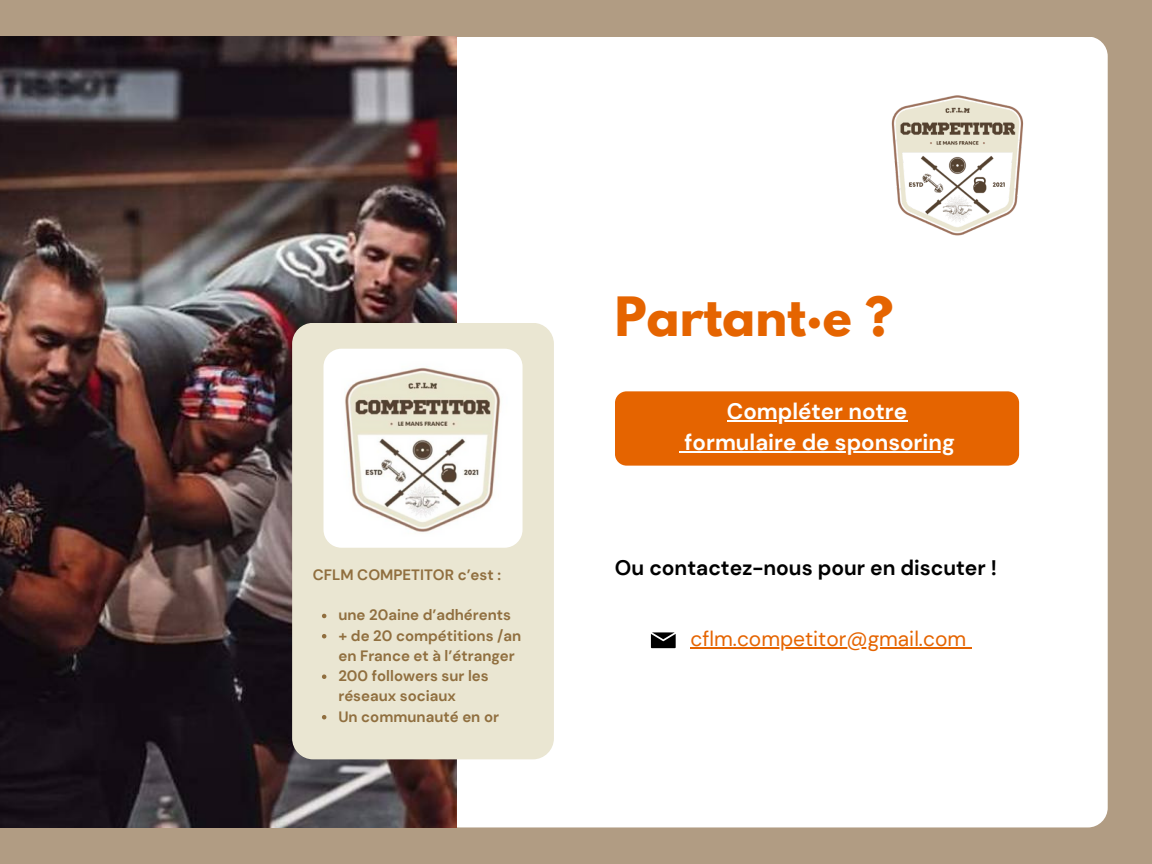
<style>
.page{position:relative;width:1152px;height:864px;background:#b19c83}
.page>*{position:absolute;margin:0;border:0;box-sizing:border-box;transform-origin:0 0}
.t1{font:700 48px "League Spartan";color:#e56400}
.t2{font:700 22.35px "DM Sans";color:#feffff}
.t3{font:700 21px "DM Sans";color:#000}
.t4{font:21px "DM Sans";color:#e56400}
.t5{font:700 15px/20.2px "DM Sans";color:#906f3f}
</style>
<div class="page">
<div style="left:44px;top:37px;width:1064px;height:790px;background:#fff;border-radius:20px"></div>
<img style="left:0;top:37px;width:457px;height:790px">
<img style="left:891px;top:95px;width:133px;height:141px">
<hr style="left:691px;top:647px;width:275px;height:2px;background:#e56400">
<svg style="left:966px;top:647px;width:6px;height:2px"></svg>
<svg style="left:651px;top:632px;width:25px;height:16px"></svg>
<div style="left:292px;top:323px;width:262px;height:436px;background:#eae6d2;border-radius:21px"></div>
<img style="left:324px;top:349px;width:199px;height:199px;border-radius:18px">
<svg style="left:322px;top:614px;width:4px;height:4px"></svg>
<svg style="left:322px;top:634px;width:4px;height:4px"></svg>
<svg style="left:322px;top:674px;width:4px;height:5px"></svg>
<svg style="left:322px;top:715px;width:4px;height:4px"></svg>
<div style="left:615px;top:391px;width:404px;height:75px;background:#e56400;border-radius:12px"></div>
<hr style="left:727px;top:421px;width:180px;height:1px;background:#feffff">
<hr style="left:685px;top:451px;width:270px;height:1px;background:#feffff">
<p class="t5" style="left:313px;top:565px;width:190px">CFLM COMPETITOR c’est :</p>
<p class="t5" style="left:338px;top:605px;width:174px">une 20aine d’adhérents</p>
<p class="t5" style="left:338px;top:625px;width:184px">+ de 20 compétitions /an en France et à l’étranger</p>
<p class="t5" style="left:338px;top:666px;width:152px">200 followers sur les réseaux sociaux</p>
<p class="t5" style="left:338px;top:706px;width:162px">Un communauté en or</p>
<p class="t1" style="left:615px;top:293px;width:280px">Partant·e ?</p>
<p class="t2" style="left:727px;top:397px;width:182px">Compléter notre</p>
<p class="t2" style="left:685px;top:428px;width:272px">formulaire de sponsoring</p>
<p class="t3" style="left:615px;top:554px;width:384px">Ou contactez-nous pour en discuter !</p>
<p class="t4" style="left:691px;top:626px;width:277px">cflm.competitor@gmail.com</p>
</div>
